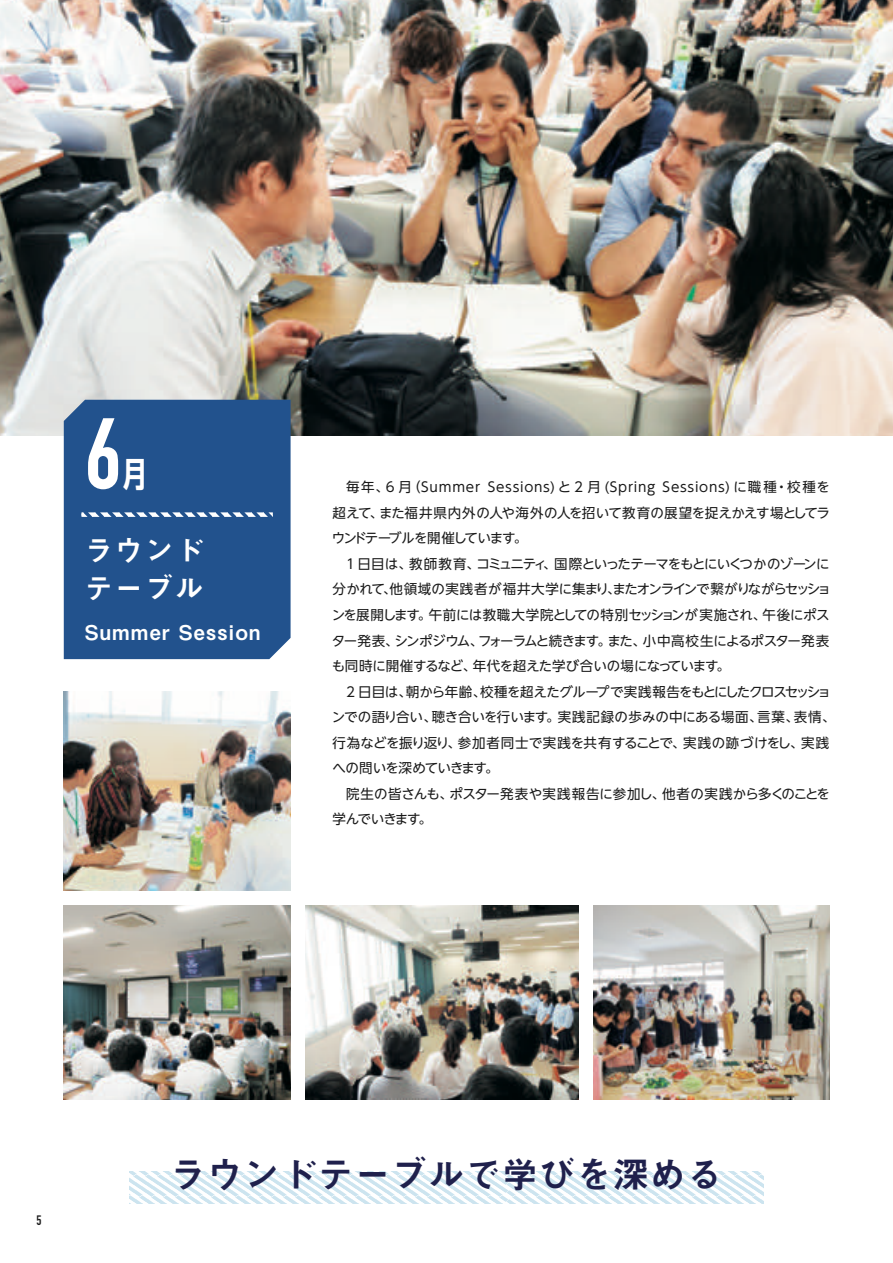
<style>
.page{position:relative;width:893px;height:1263px;background:#fff}
.page>*{position:absolute;margin:0;border:0;box-sizing:border-box;transform-origin:0 0}
.t1{font:99px "DIN Engschrift Std";color:#fff}
.t2{font:36px "Midashi Go Pr 5 MB31";letter-spacing:.025em;color:#1f204c}
.t3{font:34.5px "UD Shin Go C Osez Pr 6 N De B";color:#fff}
.t4{font:28.5px/37.2px "Midashi Go Upr MB31";letter-spacing:.06em;color:#fff}
.t5{font:20.25px "Midashi Go Upr MB31";letter-spacing:.06em;color:#fff}
.t6{font:13.5px/25.5px "UD Shin Go NT Pro";letter-spacing:-.04em;color:#1a1a1a}
.t7{font:13.5px/25.5px "UD Shin Go NT Pro";letter-spacing:-.015em;color:#1a1a1a}
.t8{font:13.5px "DIN Engschrift Std";color:#1a1a1a}
</style>
<div class="page">
<svg style="left:130px;top:1172px;width:633px;height:31px"></svg>
<img style="left:0;top:0;width:893px;height:436px">
<img style="left:593px;top:906px;width:236px;height:193px">
<img style="left:64px;top:691px;width:227px;height:200px">
<img style="left:64px;top:906px;width:227px;height:193px">
<img style="left:305px;top:906px;width:273px;height:193px">
<div style="left:64px;top:400px;width:227px;height:259px;background:#22528d"></div>
<svg style="left:81px;top:512px;width:192px;height:5px"></svg>
<h1 class="t1" style="left:85px;top:396px;width:38px">6</h1>
<h3 class="t3" style="left:123px;top:446px;width:26px">月</h3>
<h3 class="t4" style="left:85px;top:531px;width:121px">ラウンドテーブル</h3>
<h3 class="t5" style="left:85px;top:616px;width:177px">Summer Session</h3>
<p class="t6" style="left:332px;top:474px;width:500px;text-align:justify;text-indent:14px">毎年、6 月（Summer Sessions) と 2 月 (Spring Sessions) に職種・校種を超えて、また福井県内外の人や海外の人を招いて教育の展望を捉えかえす場としてラウンドテーブルを開催しています。</p>
<p class="t6" style="left:332px;top:551px;width:501px;text-indent:14px">1 日目は、教師教育、コミュニティ、国際といったテーマをもとにいくつかのゾーンに分かれて、他領域の実践者が福井大学に集まり、またオンラインで繋がりながらセッションを展開します。午前には教職大学院としての特別セッションが実施され、午後にポスター発表、シンポジウム、フォーラムと続きます。また、小中高校生によるポスター発表も同時に開催するなど、年代を超えた学び合いの場になっています。</p>
<p class="t6" style="left:332px;top:678px;width:505px;text-indent:14px">2 日目は、朝から年齢、校種を超えたグループで実践報告をもとにしたクロスセッションでの語り合い、聴き合いを行います。実践記録の歩みの中にある場面、言葉、表情、行為などを振り返り、参加者同士で実践を共有することで、実践の跡づけをし、実践への問いを深めていきます。</p>
<p class="t7" style="left:333px;top:780px;width:499px;text-indent:14px">院生の皆さんも、ポスター発表や実践報告に参加し、他者の実践から多くのことを学んでいきます。</p>
<p class="t8" style="left:37px;top:1213px;width:7px">5</p>
<h2 class="t2" style="left:170px;top:1146px;width:554px">ラウンドテーブルで学びを深める</h2>
</div>
